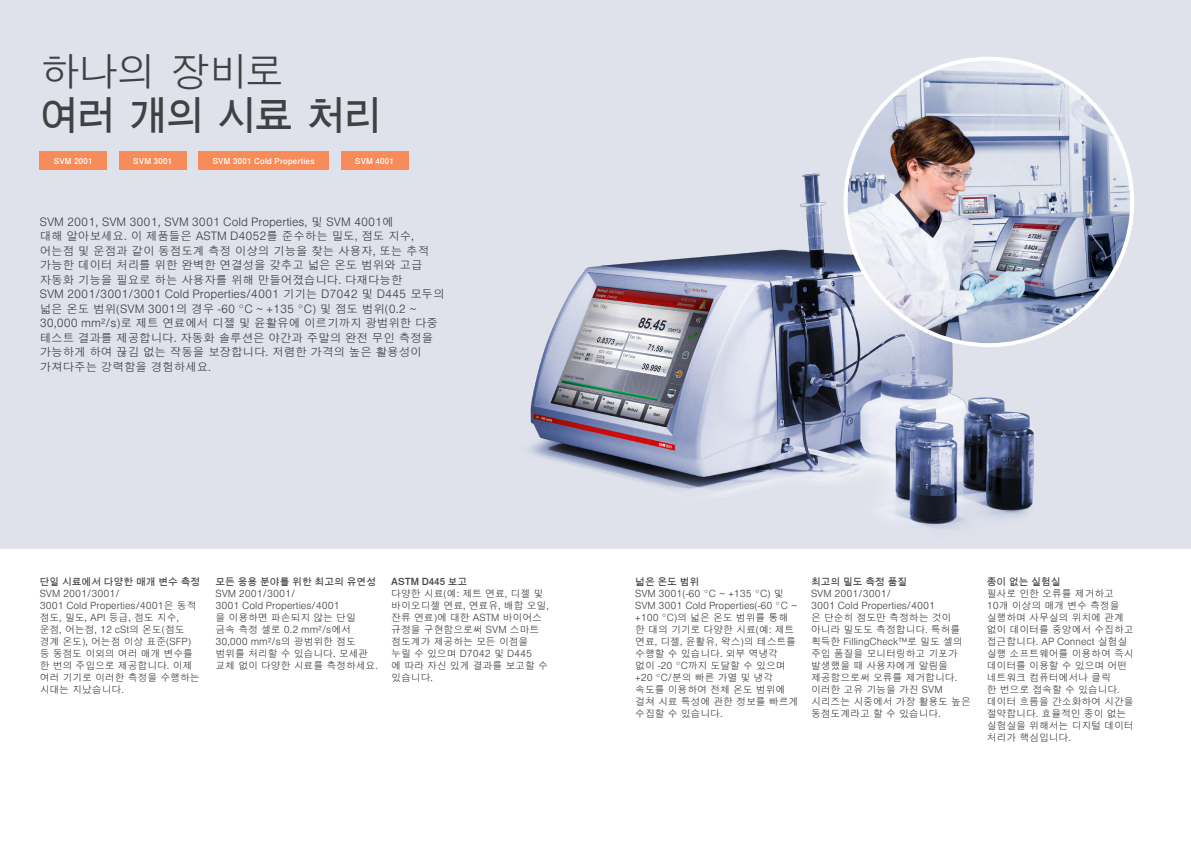
<style>
.page{position:relative;width:1191px;height:842px;background:#fff}
.page>*{position:absolute;margin:0;border:0;box-sizing:border-box;transform-origin:0 0}
.t1{font:500 40px "Nimbus Sans Global";letter-spacing:-.09em;color:#414042}
.t2{font:300 40px "Nimbus Sans Global";letter-spacing:-.065em;color:#414042}
.t3{font:300 11.5px/14.5px "Nimbus Sans Global";color:#414042}
.t4{font:300 9.8px/12px "Nimbus Sans Global";color:#414042}
.t5{font:500 9.8px "Nimbus Sans Global";color:#414042}
.t6{font:500 8px "Nimbus Sans Global";letter-spacing:.025em;color:#fff}
</style>
<div class="page">
<div style="left:0;top:0;width:1191px;height:549px;background:#dfe2eb"></div>
<img style="left:529px;top:137px;width:559px;height:392px">
<img style="left:845px;top:59px;width:287px;height:286px;border-radius:143px">
<div style="left:40px;top:152px;width:67px;height:18px;background:#f68c59"></div>
<div style="left:119px;top:152px;width:67px;height:18px;background:#f68c59"></div>
<div style="left:199px;top:152px;width:130px;height:18px;background:#f68c59"></div>
<div style="left:341px;top:152px;width:67px;height:18px;background:#f68c59"></div>
<h1 class="t2" style="left:40px;top:49px;width:246px">하나의 장비로</h1>
<h1 class="t1" style="left:40px;top:92px;width:344px">여러 개의 시료 처리</h1>
<p class="t6" style="left:54px;top:156px;width:40px">SVM 2001</p>
<p class="t6" style="left:133px;top:156px;width:40px">SVM 3001</p>
<p class="t6" style="left:213px;top:156px;width:103px">SVM 3001 Cold Properties</p>
<p class="t6" style="left:355px;top:156px;width:40px">SVM 4001</p>
<p class="t3" style="left:40px;top:214px;width:406px">SVM 2001, SVM 3001, SVM 3001 Cold Properties, 및 SVM 4001에<br>대해 알아보세요. 이 제품들은 ASTM D4052를 준수하는 밀도, 점도 지수, 어는점 및 운점과 같이 동점도계 측정 이상의 기능을 찾는 사용자, 또는 추적 가능한 데이터 처리를 위한 완벽한 연결성을 갖추고 넓은 온도 범위와 고급 자동화 기능을 필요로 하는 사용자를 위해 만들어졌습니다. 다재다능한<br>SVM 2001/3001/3001 Cold Properties/4001 기기는 D7042 및 D445 모두의 넓은 온도 범위(SVM 3001의 경우 -60 °C ~ +135 °C) 및 점도 범위(0.2 ~ 30,000 mm²/s)로 제트 연료에서 디젤 및 윤활유에 이르기까지 광범위한 다중 테스트 결과를 제공합니다. 자동화 솔루션은 야간과 주말의 완전 무인 측정을 가능하게 하여 끊김 없는 작동을 보장합니다. 저렴한 가격의 높은 활용성이 가져다주는 강력함을 경험하세요.</p>
<p class="t5" style="left:40px;top:576px;width:162px">단일 시료에서 다양한 매개 변수 측정</p>
<p class="t4" style="left:40px;top:587px;width:161px">SVM 2001/3001/<br>3001 Cold Properties/4001은 동적 점도, 밀도, API 등급, 점도 지수, 운점, 어는점, 12 cSt의 온도(점도 경계 온도), 어는점 이상 표준(SFP) 등 동점도 이외의 여러 매개 변수를 한 번의 주입으로 제공합니다. 이제 여러 기기로 이러한 측정을 수행하는 시대는 지났습니다.</p>
<p class="t5" style="left:215px;top:576px;width:162px">모든 응용 분야를 위한 최고의 유연성</p>
<p class="t4" style="left:215px;top:587px;width:164px">SVM 2001/3001/<br>3001 Cold Properties/4001<br>을 이용하면 파손되지 않는 단일<br>금속 측정 셀로 0.2 mm²/s에서<br>30,000 mm²/s의 광범위한 점도 범위를 처리할 수 있습니다. 모세관 교체 없이 다양한 시료를 측정하세요.</p>
<p class="t5" style="left:391px;top:576px;width:78px">ASTM D445 보고</p>
<p class="t4" style="left:391px;top:587px;width:159px">다양한 시료(예: 제트 연료, 디젤 및 바이오디젤 연료, 연료유, 배합 오일, 잔류 연료)에 대한 ASTM 바이어스 규정을 구현함으로써 SVM 스마트 점도계가 제공하는 모든 이점을 누릴 수 있으며 D7042 및 D445<br>에 따라 자신 있게 결과를 보고할 수 있습니다.</p>
<p class="t5" style="left:635px;top:576px;width:66px">넓은 온도 범위</p>
<p class="t4" style="left:635px;top:587px;width:165px">SVM 3001(-60 °C ~ +135 °C) 및<br>SVM 3001 Cold Properties(-60 °C ~ +100 °C)의 넓은 온도 범위를 통해 한 대의 기기로 다양한 시료(예: 제트 연료, 디젤, 윤활유, 왁스)의 테스트를 수행할 수 있습니다. 외부 역냉각 없이 -20 °C까지 도달할 수 있으며 +20 °C/분의 빠른 가열 및 냉각 속도를 이용하여 전체 온도 범위에 걸쳐 시료 특성에 관한 정보를 빠르게 수집할 수 있습니다.</p>
<p class="t5" style="left:811px;top:576px;width:98px">최고의 밀도 측정 품질</p>
<p class="t4" style="left:811px;top:587px;width:161px">SVM 2001/3001/<br>3001 Cold Properties/4001<br>은 단순히 점도만 측정하는 것이 아니라 밀도도 측정합니다. 특허를 획득한 FillingCheck™로 밀도 셀의 주입 품질을 모니터링하고 기포가 발생했을 때 사용자에게 알림을 제공함으로써 오류를 제거합니다. 이러한 고유 기능을 가진 SVM 시리즈는 시중에서 가장 활용도 높은 동점도계라고 할 수 있습니다.</p>
<p class="t5" style="left:986px;top:575px;width:76px">종이 없는 실험실</p>
<p class="t4" style="left:986px;top:587px;width:148px">필사로 인한 오류를 제거하고<br>10개 이상의 매개 변수 측정을 실행하며 사무실의 위치에 관계 없이 데이터를 중앙에서 수집하고 접근합니다. AP Connect 실험실 실행 소프트웨어를 이용하여 즉시 데이터를 이용할 수 있으며 어떤 네트워크 컴퓨터에서나 클릭<br>한 번으로 접속할 수 있습니다. 데이터 흐름을 간소화하여 시간을 절약합니다. 효율적인 종이 없는 실험실을 위해서는 디지털 데이터 처리가 핵심입니다.</p>
</div>
